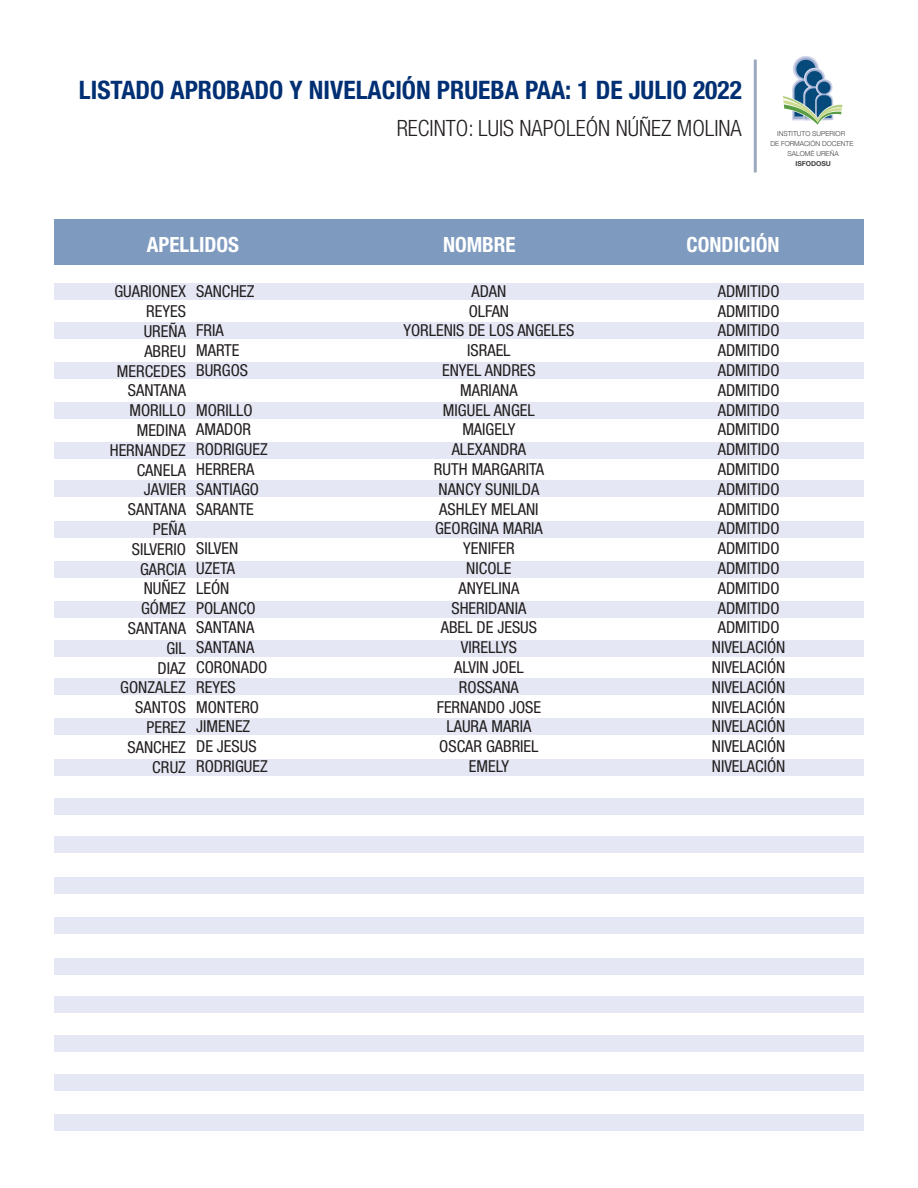
<style>
.page{position:relative;width:918px;height:1188px;background:#fff}
.page>*{position:absolute;margin:0;border:0;box-sizing:border-box;transform-origin:0 0}
.t1{font:700 condensed 25.5px "Helvetica Neue LT Std";color:#002f73}
.t2{font:300 condensed 22.5px "Helvetica Neue LT Std";color:#231f20}
.t3{font:700 condensed 21px "Helvetica Neue LT Std";color:#fff}
.t4{font:condensed 16.5px "Helvetica Neue LT Std";color:#231f20}
.t5{font:300 6.75px/9.9px "Helvetica Neue";color:#3e3e3f;text-align:center}
.t6{font:700 6.75px "Helvetica Neue";color:#3e3e3f}
</style>
<div class="page">
<hr style="left:754px;top:60px;width:3px;height:112px;background:#9ba9bc">
<div style="left:54px;top:284px;width:810px;height:16px;background:#e5e8f4"></div>
<div style="left:54px;top:640px;width:810px;height:16px;background:#e5e8f4"></div>
<div style="left:54px;top:442px;width:810px;height:17px;background:#e5e8f4"></div>
<div style="left:54px;top:798px;width:810px;height:17px;background:#e5e8f4"></div>
<div style="left:54px;top:1036px;width:810px;height:16px;background:#e5e8f4"></div>
<div style="left:54px;top:322px;width:810px;height:16px;background:#e5e8f4"></div>
<div style="left:54px;top:678px;width:810px;height:17px;background:#e5e8f4"></div>
<div style="left:54px;top:480px;width:810px;height:17px;background:#e5e8f4"></div>
<div style="left:54px;top:837px;width:810px;height:16px;background:#e5e8f4"></div>
<div style="left:54px;top:1074px;width:810px;height:16px;background:#e5e8f4"></div>
<div style="left:54px;top:362px;width:810px;height:17px;background:#e5e8f4"></div>
<div style="left:54px;top:719px;width:810px;height:16px;background:#e5e8f4"></div>
<div style="left:54px;top:521px;width:810px;height:16px;background:#e5e8f4"></div>
<div style="left:54px;top:877px;width:810px;height:17px;background:#e5e8f4"></div>
<div style="left:54px;top:1114px;width:810px;height:17px;background:#e5e8f4"></div>
<div style="left:54px;top:403px;width:810px;height:16px;background:#e5e8f4"></div>
<div style="left:54px;top:759px;width:810px;height:17px;background:#e5e8f4"></div>
<div style="left:54px;top:996px;width:810px;height:17px;background:#e5e8f4"></div>
<div style="left:54px;top:561px;width:810px;height:17px;background:#e5e8f4"></div>
<div style="left:54px;top:918px;width:810px;height:16px;background:#e5e8f4"></div>
<div style="left:54px;top:602px;width:810px;height:16px;background:#e5e8f4"></div>
<div style="left:54px;top:958px;width:810px;height:16px;background:#e5e8f4"></div>
<svg style="left:783px;top:56px;width:60px;height:69px"></svg>
<div style="left:54px;top:219px;width:810px;height:45px;background:#7e9abf"></div>
<p class="t1" style="left:79px;top:75px;width:665px">LISTADO APROBADO Y NIVELACIÓN PRUEBA PAA: 1 DE JULIO 2022</p>
<p class="t2" style="left:397px;top:115px;width:347px">RECINTO: LUIS NAPOLEÓN NÚÑEZ MOLINA</p>
<p class="t5" style="left:770px;top:128px;width:84px">INSTITUTO SUPERIOR<br>DE FORMACIÓN DOCENTE<br>SALOMÉ UREÑA</p>
<p class="t6" style="left:795px;top:158px;width:37px">ISFODOSU</p>
<p class="t3" style="left:147px;top:232px;width:94px">APELLIDOS</p>
<p class="t3" style="left:443px;top:232px;width:74px">NOMBRE</p>
<p class="t3" style="left:687px;top:232px;width:94px">CONDICIÓN</p>
<p class="t4" style="left:114px;top:282px;width:73px">GUARIONEX</p>
<p class="t4" style="left:146px;top:302px;width:41px">REYES</p>
<p class="t4" style="left:144px;top:322px;width:44px">UREÑA</p>
<p class="t4" style="left:144px;top:341px;width:43px">ABREU</p>
<p class="t4" style="left:117px;top:361px;width:71px">MERCEDES</p>
<p class="t4" style="left:128px;top:381px;width:60px">SANTANA</p>
<p class="t4" style="left:129px;top:401px;width:58px">MORILLO</p>
<p class="t4" style="left:137px;top:421px;width:51px">MEDINA</p>
<p class="t4" style="left:110px;top:440px;width:78px">HERNANDEZ</p>
<p class="t4" style="left:137px;top:460px;width:51px">CANELA</p>
<p class="t4" style="left:144px;top:480px;width:44px">JAVIER</p>
<p class="t4" style="left:128px;top:500px;width:60px">SANTANA</p>
<p class="t4" style="left:153px;top:520px;width:34px">PEÑA</p>
<p class="t4" style="left:132px;top:539px;width:56px">SILVERIO</p>
<p class="t4" style="left:140px;top:559px;width:47px">GARCIA</p>
<p class="t4" style="left:144px;top:579px;width:44px">NUÑEZ</p>
<p class="t4" style="left:141px;top:599px;width:46px">GÓMEZ</p>
<p class="t4" style="left:128px;top:619px;width:60px">SANTANA</p>
<p class="t4" style="left:166px;top:638px;width:21px">GIL</p>
<p class="t4" style="left:158px;top:658px;width:30px">DIAZ</p>
<p class="t4" style="left:120px;top:678px;width:67px">GONZALEZ</p>
<p class="t4" style="left:135px;top:698px;width:52px">SANTOS</p>
<p class="t4" style="left:147px;top:718px;width:41px">PEREZ</p>
<p class="t4" style="left:128px;top:737px;width:60px">SANCHEZ</p>
<p class="t4" style="left:152px;top:757px;width:35px">CRUZ</p>
<p class="t4" style="left:196px;top:281px;width:60px">SANCHEZ</p>
<p class="t4" style="left:196px;top:321px;width:29px">FRIA</p>
<p class="t4" style="left:196px;top:341px;width:45px">MARTE</p>
<p class="t4" style="left:196px;top:361px;width:53px">BURGOS</p>
<p class="t4" style="left:196px;top:400px;width:58px">MORILLO</p>
<p class="t4" style="left:196px;top:420px;width:57px">AMADOR</p>
<p class="t4" style="left:196px;top:440px;width:73px">RODRIGUEZ</p>
<p class="t4" style="left:196px;top:460px;width:60px">HERRERA</p>
<p class="t4" style="left:196px;top:479px;width:64px">SANTIAGO</p>
<p class="t4" style="left:196px;top:499px;width:59px">SARANTE</p>
<p class="t4" style="left:196px;top:539px;width:44px">SILVEN</p>
<p class="t4" style="left:196px;top:559px;width:40px">UZETA</p>
<p class="t4" style="left:196px;top:578px;width:35px">LEÓN</p>
<p class="t4" style="left:196px;top:598px;width:61px">POLANCO</p>
<p class="t4" style="left:196px;top:618px;width:60px">SANTANA</p>
<p class="t4" style="left:196px;top:638px;width:60px">SANTANA</p>
<p class="t4" style="left:196px;top:658px;width:73px">CORONADO</p>
<p class="t4" style="left:196px;top:677px;width:41px">REYES</p>
<p class="t4" style="left:196px;top:697px;width:64px">MONTERO</p>
<p class="t4" style="left:196px;top:717px;width:56px">JIMENEZ</p>
<p class="t4" style="left:196px;top:737px;width:62px">DE JESUS</p>
<p class="t4" style="left:196px;top:757px;width:73px">RODRIGUEZ</p>
<p class="t4" style="left:718px;top:281px;width:63px">ADMITIDO</p>
<p class="t4" style="left:718px;top:301px;width:63px">ADMITIDO</p>
<p class="t4" style="left:718px;top:321px;width:63px">ADMITIDO</p>
<p class="t4" style="left:718px;top:341px;width:63px">ADMITIDO</p>
<p class="t4" style="left:718px;top:361px;width:63px">ADMITIDO</p>
<p class="t4" style="left:718px;top:380px;width:63px">ADMITIDO</p>
<p class="t4" style="left:718px;top:400px;width:63px">ADMITIDO</p>
<p class="t4" style="left:718px;top:420px;width:63px">ADMITIDO</p>
<p class="t4" style="left:718px;top:440px;width:63px">ADMITIDO</p>
<p class="t4" style="left:718px;top:460px;width:63px">ADMITIDO</p>
<p class="t4" style="left:718px;top:479px;width:63px">ADMITIDO</p>
<p class="t4" style="left:718px;top:499px;width:63px">ADMITIDO</p>
<p class="t4" style="left:718px;top:519px;width:63px">ADMITIDO</p>
<p class="t4" style="left:718px;top:539px;width:63px">ADMITIDO</p>
<p class="t4" style="left:718px;top:559px;width:63px">ADMITIDO</p>
<p class="t4" style="left:718px;top:578px;width:63px">ADMITIDO</p>
<p class="t4" style="left:718px;top:598px;width:63px">ADMITIDO</p>
<p class="t4" style="left:718px;top:618px;width:63px">ADMITIDO</p>
<p class="t4" style="left:712px;top:638px;width:75px">NIVELACIÓN</p>
<p class="t4" style="left:712px;top:658px;width:75px">NIVELACIÓN</p>
<p class="t4" style="left:712px;top:677px;width:75px">NIVELACIÓN</p>
<p class="t4" style="left:712px;top:697px;width:75px">NIVELACIÓN</p>
<p class="t4" style="left:712px;top:717px;width:75px">NIVELACIÓN</p>
<p class="t4" style="left:712px;top:737px;width:75px">NIVELACIÓN</p>
<p class="t4" style="left:712px;top:757px;width:75px">NIVELACIÓN</p>
<p class="t4" style="left:472px;top:281px;width:36px">ADAN</p>
<p class="t4" style="left:469px;top:301px;width:42px">OLFAN</p>
<p class="t4" style="left:403px;top:321px;width:173px">YORLENIS DE LOS ANGELES</p>
<p class="t4" style="left:467px;top:341px;width:45px">ISRAEL</p>
<p class="t4" style="left:442px;top:361px;width:95px">ENYEL ANDRES</p>
<p class="t4" style="left:460px;top:380px;width:59px">MARIANA</p>
<p class="t4" style="left:443px;top:400px;width:93px">MIGUEL ANGEL</p>
<p class="t4" style="left:462px;top:420px;width:55px">MAIGELY</p>
<p class="t4" style="left:452px;top:440px;width:76px">ALEXANDRA</p>
<p class="t4" style="left:434px;top:460px;width:112px">RUTH MARGARITA</p>
<p class="t4" style="left:439px;top:479px;width:102px">NANCY SUNILDA</p>
<p class="t4" style="left:439px;top:499px;width:101px">ASHLEY MELANI</p>
<p class="t4" style="left:435px;top:519px;width:109px">GEORGINA MARIA</p>
<p class="t4" style="left:463px;top:539px;width:53px">YENIFER</p>
<p class="t4" style="left:466px;top:559px;width:47px">NICOLE</p>
<p class="t4" style="left:459px;top:578px;width:62px">ANYELINA</p>
<p class="t4" style="left:452px;top:598px;width:76px">SHERIDANIA</p>
<p class="t4" style="left:441px;top:618px;width:98px">ABEL DE JESUS</p>
<p class="t4" style="left:461px;top:638px;width:58px">VIRELLYS</p>
<p class="t4" style="left:454px;top:658px;width:71px">ALVIN JOEL</p>
<p class="t4" style="left:459px;top:677px;width:61px">ROSSANA</p>
<p class="t4" style="left:437px;top:697px;width:106px">FERNANDO JOSE</p>
<p class="t4" style="left:446px;top:717px;width:86px">LAURA MARIA</p>
<p class="t4" style="left:439px;top:737px;width:101px">OSCAR GABRIEL</p>
<p class="t4" style="left:469px;top:757px;width:42px">EMELY</p>
</div>
